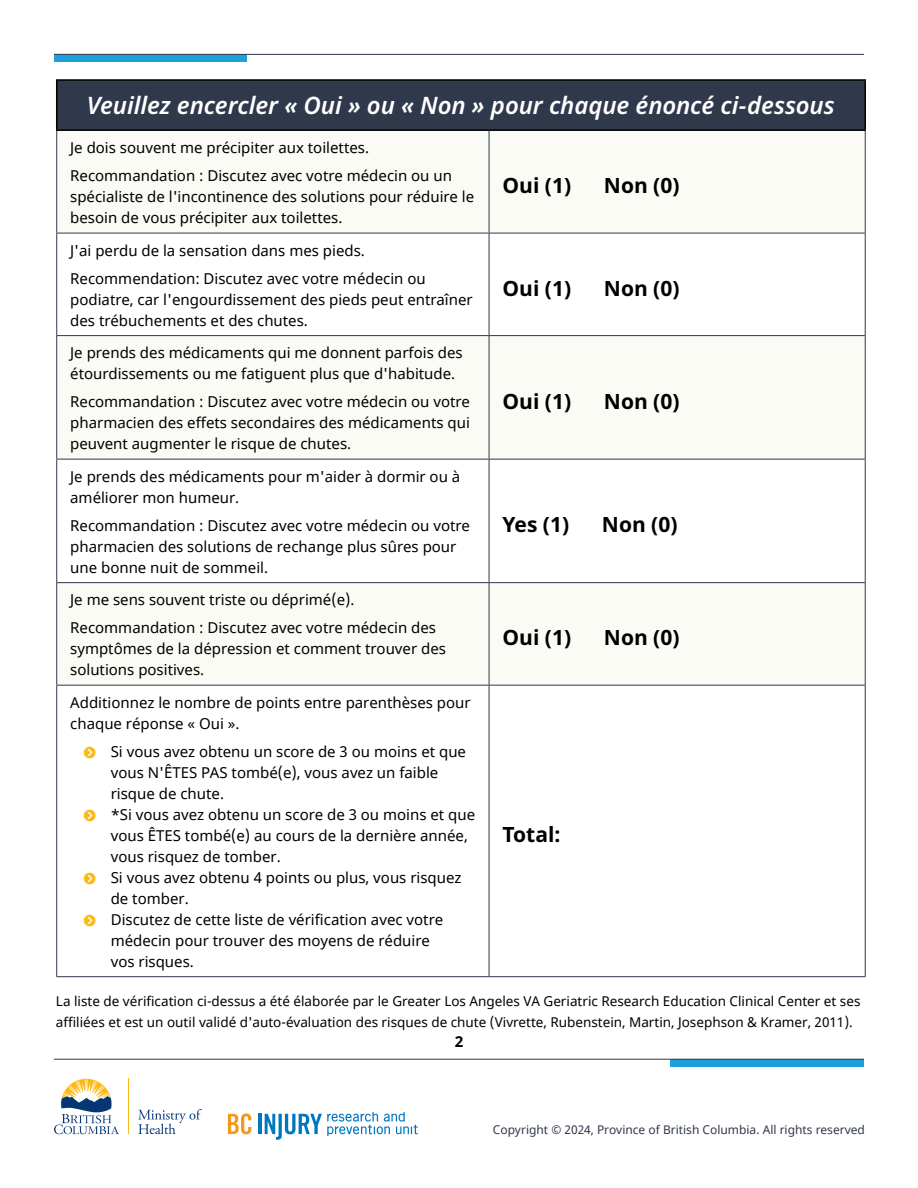
<style>
.page{position:relative;width:918px;height:1188px;background:#fff}
.page>*{position:absolute;margin:0;border:0;box-sizing:border-box;transform-origin:0 0}
.t1{font:italic 600 24px "Noto Sans";letter-spacing:-.005em;color:#fff}
.t2{font:700 21px "Noto Sans";color:#000}
.t3{font:15px/21px "Noto Sans";color:#000}
.t4{font:700 15px "Noto Sans";color:#000}
.t5{font:13.5px/21px "Noto Sans";color:#000}
.t6{font:12px "Noto Sans";color:#30384b}
</style>
<div class="page">
<div style="left:670px;top:1059px;width:194px;height:8px;background:#1da1dc"></div>
<svg style="left:228px;top:1113px;width:23px;height:21px"></svg>
<hr style="left:258px;top:1114px;width:3px;height:20px;background:#0076c0">
<svg style="left:265px;top:1112px;width:153px;height:28px"></svg>
<svg style="left:138px;top:1109px;width:64px;height:25px"></svg>
<svg style="left:54px;top:1079px;width:65px;height:55px"></svg>
<hr style="left:128px;top:1079px;width:1px;height:55px;background:#fdb913">
<hr style="left:54px;top:1059px;width:810px;height:1px;background:#30384b">
<div style="left:54px;top:55px;width:193px;height:7px;background:#1da1dc"></div>
<hr style="left:54px;top:54px;width:810px;height:1px;background:#30384b">
<div style="left:57px;top:80px;width:808px;height:50px;background:#30384b"></div>
<svg style="left:57px;top:131px;width:808px;height:554px;fill:#f9fbf4"></svg>
<hr style="left:56px;top:79px;width:433px;height:2px;background:#000">
<hr style="left:56px;top:81px;width:1px;height:48px;background:#000">
<hr style="left:489px;top:79px;width:377px;height:2px;background:#000">
<hr style="left:864px;top:81px;width:2px;height:48px;background:#000">
<hr style="left:56px;top:129px;width:433px;height:2px;background:#000">
<hr style="left:489px;top:129px;width:377px;height:2px;background:#000">
<hr style="left:56px;top:131px;width:1px;height:102px;background:#30384b">
<hr style="left:489px;top:131px;width:1px;height:102px;background:#30384b">
<hr style="left:865px;top:131px;width:1px;height:102px;background:#30384b">
<hr style="left:56px;top:233px;width:433px;height:1px;background:#30384b">
<hr style="left:56px;top:233px;width:1px;height:102px;background:#30384b">
<hr style="left:489px;top:233px;width:377px;height:1px;background:#30384b">
<hr style="left:489px;top:233px;width:1px;height:102px;background:#30384b">
<hr style="left:865px;top:233px;width:1px;height:102px;background:#30384b">
<hr style="left:56px;top:335px;width:433px;height:1px;background:#30384b">
<hr style="left:56px;top:336px;width:1px;height:123px;background:#30384b">
<hr style="left:489px;top:335px;width:377px;height:1px;background:#30384b">
<hr style="left:489px;top:336px;width:1px;height:123px;background:#30384b">
<hr style="left:865px;top:336px;width:1px;height:123px;background:#30384b">
<hr style="left:56px;top:459px;width:433px;height:1px;background:#30384b">
<hr style="left:56px;top:460px;width:1px;height:122px;background:#30384b">
<hr style="left:489px;top:459px;width:377px;height:1px;background:#30384b">
<hr style="left:489px;top:460px;width:1px;height:122px;background:#30384b">
<hr style="left:865px;top:460px;width:1px;height:122px;background:#30384b">
<hr style="left:56px;top:582px;width:433px;height:1px;background:#30384b">
<hr style="left:56px;top:583px;width:1px;height:102px;background:#30384b">
<hr style="left:489px;top:582px;width:377px;height:1px;background:#30384b">
<hr style="left:489px;top:583px;width:1px;height:102px;background:#30384b">
<hr style="left:865px;top:583px;width:1px;height:102px;background:#30384b">
<hr style="left:56px;top:685px;width:433px;height:1px;background:#30384b">
<hr style="left:56px;top:686px;width:1px;height:290px;background:#30384b">
<hr style="left:489px;top:685px;width:377px;height:1px;background:#30384b">
<hr style="left:489px;top:686px;width:1px;height:290px;background:#30384b">
<hr style="left:865px;top:686px;width:1px;height:290px;background:#30384b">
<hr style="left:56px;top:976px;width:433px;height:1px;background:#30384b">
<hr style="left:489px;top:976px;width:377px;height:1px;background:#30384b">
<h1 class="t1" style="left:87px;top:88px;width:749px">Veuillez encercler « Oui » ou « Non » pour chaque énoncé ci-dessous</h1>
<p class="t3" style="left:70px;top:135px;width:383px;line-height:27.8px">Je dois souvent me précipiter aux toilettes.<br>Recommandation : Discutez avec votre médecin ou un</p>
<p class="t3" style="left:70px;top:187px;width:406px">spécialiste de l'incontinence des solutions pour réduire le besoin de vous précipiter aux toilettes.</p>
<h2 class="t2" style="left:503px;top:171px;width:70px">Oui (1)</h2>
<h2 class="t2" style="left:604px;top:171px;width:77px">Non (0)</h2>
<p class="t3" style="left:70px;top:237px;width:357px;line-height:27.8px">J'ai perdu de la sensation dans mes pieds.<br>Recommendation: Discutez avec votre médecin ou</p>
<p class="t3" style="left:70px;top:289px;width:404px">podiatre, car l'engourdissement des pieds peut entraîner des trébuchements et des chutes.</p>
<h2 class="t2" style="left:503px;top:273px;width:70px">Oui (1)</h2>
<h2 class="t2" style="left:604px;top:273px;width:77px">Non (0)</h2>
<p class="t3" style="left:70px;top:343px;width:394px">Je prends des médicaments qui me donnent parfois des étourdissements ou me fatiguent plus que d'habitude.</p>
<p class="t3" style="left:70px;top:392px;width:401px;text-align:justify">Recommandation : Discutez avec votre médecin ou votre pharmacien des effets secondaires des médicaments qui peuvent augmenter le risque de chutes.</p>
<h2 class="t2" style="left:503px;top:386px;width:70px">Oui (1)</h2>
<h2 class="t2" style="left:604px;top:386px;width:77px">Non (0)</h2>
<p class="t3" style="left:70px;top:467px;width:392px">Je prends des médicaments pour m'aider à dormir ou à améliorer mon humeur.</p>
<p class="t3" style="left:70px;top:515px;width:401px">Recommandation : Discutez avec votre médecin ou votre pharmacien des solutions de rechange plus sûres pour une bonne nuit de sommeil.</p>
<h2 class="t2" style="left:503px;top:510px;width:68px">Yes (1)</h2>
<h2 class="t2" style="left:602px;top:510px;width:77px">Non (0)</h2>
<p class="t3" style="left:70px;top:587px;width:367px;line-height:27.8px">Je me sens souvent triste ou déprimé(e).<br>Recommandation : Discutez avec votre médecin des</p>
<p class="t3" style="left:70px;top:639px;width:377px">symptômes de la dépression et comment trouver des solutions positives.</p>
<h2 class="t2" style="left:503px;top:623px;width:70px">Oui (1)</h2>
<h2 class="t2" style="left:604px;top:623px;width:77px">Non (0)</h2>
<p class="t3" style="left:70px;top:693px;width:402px">Additionnez le nombre de points entre parenthèses pour chaque réponse « Oui ».</p>
<p class="t3" style="left:111px;top:741px;width:366px">Si vous avez obtenu un score de 3 ou moins et que vous N'ÊTES PAS tombé(e), vous avez un faible risque de chute.<br>*Si vous avez obtenu un score de 3 ou moins et que vous ÊTES tombé(e) au cours de la dernière année, vous risquez de tomber.<br>Si vous avez obtenu 4 points ou plus, vous risquez de tomber.<br>Discutez de cette liste de vérification avec votre médecin pour trouver des moyens de réduire<br>vos risques.</p>
<h2 class="t2" style="left:503px;top:820px;width:59px">Total:</h2>
<p class="t5" style="left:56px;top:991px;width:806px">La liste de vérification ci-dessus a été élaborée par le Greater Los Angeles VA Geriatric Research Education Clinical Center et ses affiliées et est un outil validé d'auto-évaluation des risques de chute (Vivrette, Rubenstein, Martin, Josephson &amp; Kramer, 2011).</p>
<p class="t4" style="left:455px;top:1031px;width:10px">2</p>
<p class="t6" style="left:493px;top:1121px;width:374px">Copyright © 2024, Province of British Columbia. All rights reserved</p>
</div>
